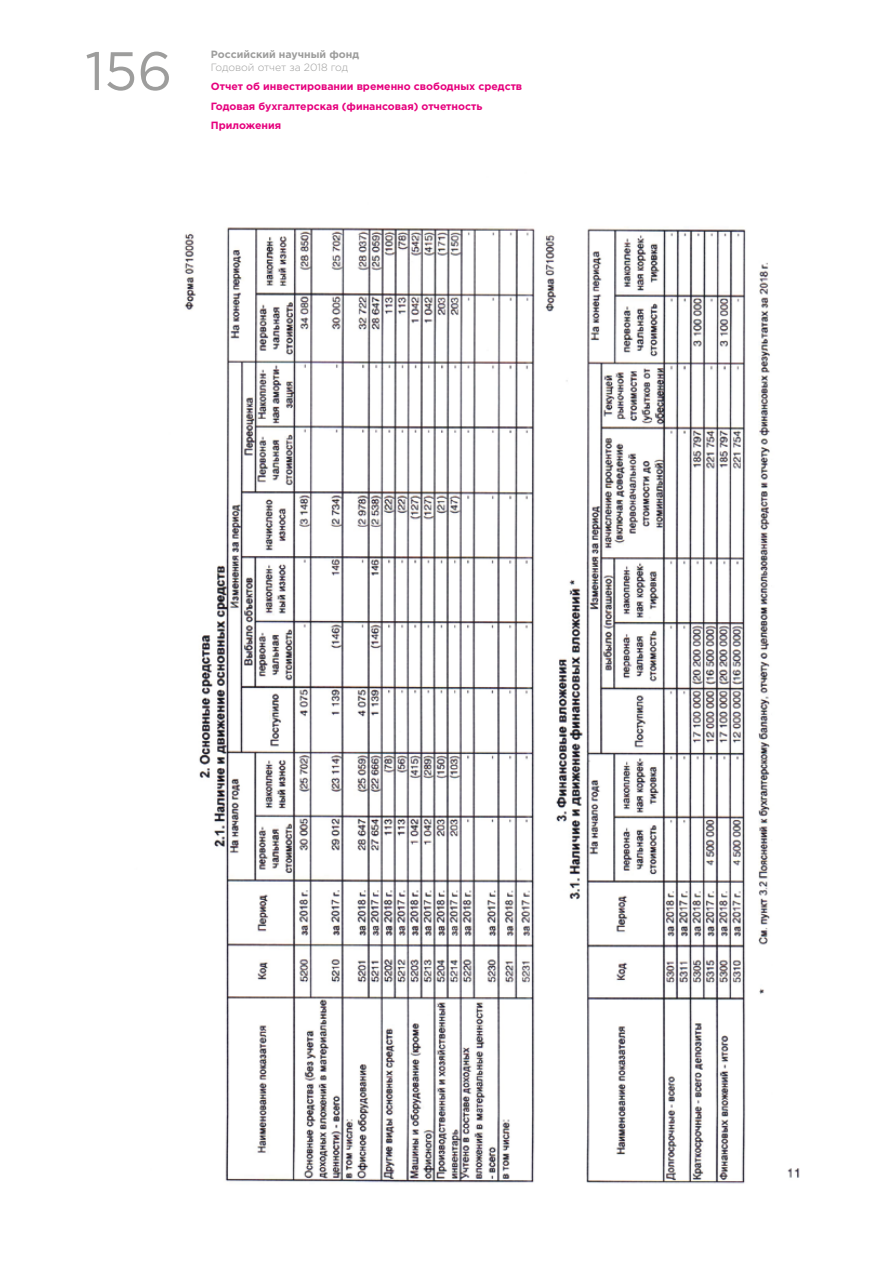
<style>
.page{position:relative;width:893px;height:1263px;background:#fff}
.page>*{position:absolute;margin:0;border:0;box-sizing:border-box;transform-origin:0 0}
.t1{font:54px "Gotham Pro";color:#9d9d9c}
.t2{font:700 10.5px/19.5px "Gotham Pro";color:#e6007d}
.t3{font:700 10.5px "Gotham Pro";color:#9d9d9c}
.t4{font:300 10.5px "Gotham Pro";color:#9d9d9c}
</style>
<div class="page">
<img style="left:184px;top:227px;width:616px;height:957px">
<h1 class="t1" style="left:85px;top:41px;width:89px">156</h1>
<p class="t3" style="left:211px;top:48px;width:150px">Российский научный фонд</p>
<p class="t4" style="left:211px;top:61px;width:139px">Годовой отчет за 2018 год</p>
<p class="t2" style="left:211px;top:77px;width:313px">Отчет об инвестировании временно свободных средств<br>Годовая бухгалтерская (финансовая) отчетность<br>Приложения</p>
</div>
